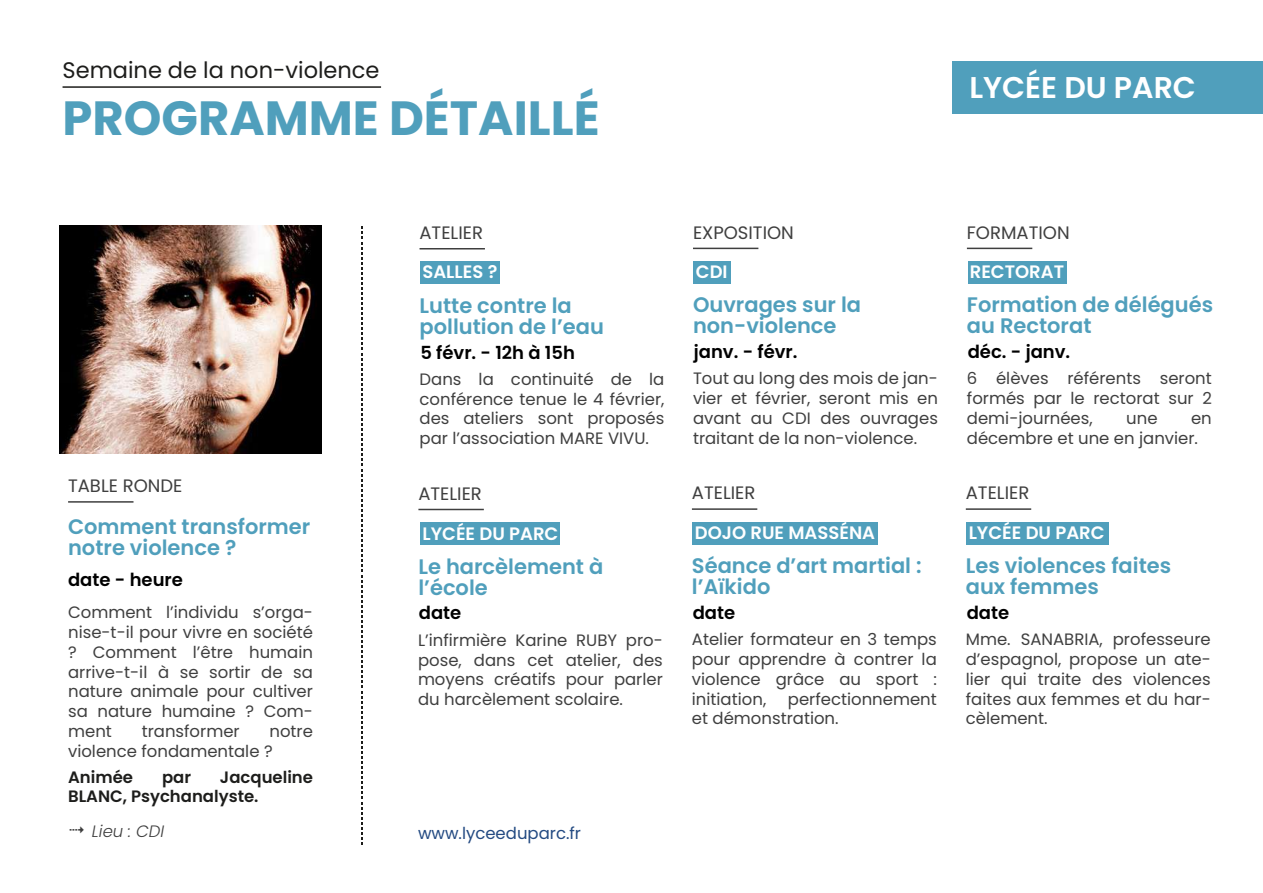
<style>
.page{position:relative;width:1263px;height:893px;background:#fff}
.page>*{position:absolute;margin:0;border:0;box-sizing:border-box;transform-origin:0 0}
.t1{font:700 48px "Poppins";color:#509fbc}
.t2{font:600 30px "Poppins";color:#fff}
.t3{font:22.5px "Poppins";color:#1d1d1b}
.t4{font:600 21px/21px "Poppins";color:#509fbc}
.t5{font:600 18px "Poppins";color:#000}
.t6{font:18px "Poppins";color:#3f3f3f}
.t7{font:600 18px "Poppins";color:#fff}
.t8{font:16.5px/19.8px "Poppins";color:#3f3f3f;text-align:justify}
.t9{font:600 16.5px/19.8px "Poppins";color:#1d1d1b}
.t10{font:16.5px "Poppins";color:#234a82}
.t11{font:italic 300 16.5px "Poppins";color:#3f3f3f}
.s1{color:#3d3d3d}
</style>
<div class="page">
<svg style="left:361px;top:226px;width:2px;height:619px"></svg>
<hr style="left:419px;top:248px;width:66px;height:1px;background:#3f3f3f">
<div style="left:420px;top:261px;width:80px;height:22px;background:#509fbc"></div>
<hr style="left:693px;top:248px;width:65px;height:1px;background:#3f3f3f">
<div style="left:694px;top:261px;width:37px;height:22px;background:#509fbc"></div>
<hr style="left:967px;top:248px;width:65px;height:1px;background:#3f3f3f">
<div style="left:968px;top:261px;width:98px;height:22px;background:#509fbc"></div>
<hr style="left:418px;top:509px;width:66px;height:1px;background:#3f3f3f">
<hr style="left:692px;top:508px;width:65px;height:2px;background:#3f3f3f">
<div style="left:693px;top:522px;width:185px;height:22px;background:#509fbc"></div>
<hr style="left:966px;top:508px;width:65px;height:2px;background:#3f3f3f">
<div style="left:967px;top:522px;width:142px;height:22px;background:#509fbc"></div>
<div style="left:420px;top:523px;width:140px;height:22px;background:#509fbc"></div>
<div style="left:952px;top:61px;width:311px;height:52px;background:#509fbc"></div>
<hr style="left:63px;top:86px;width:318px;height:2px;background:#1d1d1b">
<hr style="left:68px;top:501px;width:65px;height:2px;background:#3f3f3f">
<img style="left:60px;top:225px;width:261px;height:228px">
<h3 class="t3" style="left:63px;top:57px;width:319px">Semaine de la non-violence</h3>
<h1 class="t1" style="left:63px;top:91px;width:539px">PROGRAMME DÉTAILLÉ</h1>
<h2 class="t2" style="left:969px;top:70px;width:228px">LYCÉE DU PARC</h2>
<p class="t6" style="left:419px;top:222px;width:65px">ATELIER</p>
<p class="t7" style="left:422px;top:262px;width:76px">SALLES ?</p>
<p class="t4" style="left:419px;top:295px;width:186px">Lutte contre la pollution de l’eau</p>
<p class="t5" style="left:420px;top:342px;width:156px">5 févr. - 12h à 15h</p>
<p class="t8" style="left:419px;top:369px;width:246px">Dans la continuité de la conférence tenue le 4 février, des ateliers sont proposés par l’association MARE VIVU.</p>
<p class="t6" style="left:693px;top:222px;width:102px">EXPOSITION</p>
<p class="t7" style="left:696px;top:262px;width:33px">CDI</p>
<p class="t4" style="left:693px;top:295px;width:170px">Ouvrages sur la non-violence</p>
<p class="t5" style="left:694px;top:341px;width:105px">janv. - févr.</p>
<p class="t8" style="left:693px;top:369px;width:246px">Tout au long des mois de jan&shy;vier et février, seront mis en avant au CDI des ouvrages traitant de la non-violence.</p>
<p class="t6" style="left:967px;top:222px;width:104px">FORMATION</p>
<p class="t7" style="left:970px;top:262px;width:96px">RECTORAT</p>
<p class="t4" style="left:967px;top:295px;width:248px">Formation de délégués au Rectorat</p>
<p class="t5" style="left:968px;top:341px;width:104px">déc. - janv.</p>
<p class="t8" style="left:967px;top:369px;width:246px">6 élèves référents seront formés par le rectorat sur 2 demi-journées,</p>
<p class="t8" style="left:967px;top:408px;width:246px;text-indent:224px">en décembre et une en janvier.</p>
<p class="t8" style="left:1126px;top:408px;width:33px">une</p>
<p class="t6" style="left:68px;top:475px;width:116px">TABLE RONDE</p>
<p class="t4" style="left:68px;top:517px;width:244px">Comment transformer notre violence ?</p>
<p class="t5" style="left:68px;top:569px;width:116px">date - heure</p>
<p class="t8" style="left:68px;top:602px;width:246px">Comment l’individu s’orga&shy;nise-t-il pour vivre en société ? Comment l’être humain arrive-t-il à se sortir de sa nature animale pour cultiver sa nature humaine ? Com&shy;ment</p>
<p class="t8" style="left:142px;top:721px;width:100px">transformer</p>
<p class="t8" style="left:68px;top:721px;width:246px;text-indent:201px">notre violence fondamentale ?</p>
<p class="t9" style="left:68px;top:767px;width:66px">Animée</p>
<p class="t9" style="left:162px;top:767px;width:31px">par</p>
<p class="t9" style="left:68px;top:767px;width:246px;text-indent:152px">Jacqueline<br>BLANC, Psychanalyste.</p>
<p class="t11" style="left:68px;top:821px;width:98px"><span class="s1">✔</span> Lieu : CDI</p>
<p class="t6" style="left:966px;top:483px;width:65px">ATELIER</p>
<p class="t6" style="left:692px;top:483px;width:65px">ATELIER</p>
<p class="t7" style="left:695px;top:522px;width:182px">DOJO RUE MASSÉNA</p>
<p class="t6" style="left:418px;top:483px;width:65px">ATELIER</p>
<p class="t7" style="left:422px;top:523px;width:137px">LYCÉE DU PARC</p>
<p class="t7" style="left:969px;top:522px;width:137px">LYCÉE DU PARC</p>
<p class="t4" style="left:418px;top:556px;width:186px">Le harcèlement à l’école</p>
<p class="t5" style="left:419px;top:603px;width:44px">date</p>
<p class="t8" style="left:418px;top:630px;width:246px">L’infirmière Karine RUBY pro&shy;pose, dans cet atelier, des moyens créatifs pour parler du harcèlement scolaire.</p>
<p class="t4" style="left:692px;top:555px;width:231px">Séance d’art martial : l’Aïkido</p>
<p class="t5" style="left:693px;top:602px;width:44px">date</p>
<p class="t8" style="left:692px;top:630px;width:246px">Atelier formateur en 3 temps pour apprendre à contrer la violence grâce au sport : initiation,</p>
<p class="t8" style="left:692px;top:689px;width:246px;text-indent:96px">perfectionnement et démonstration.</p>
<p class="t4" style="left:966px;top:555px;width:207px">Les violences faites aux femmes</p>
<p class="t5" style="left:967px;top:602px;width:44px">date</p>
<p class="t8" style="left:966px;top:630px;width:246px">Mme. SANABRIA, professeure d’espagnol, propose un ate&shy;lier qui traite des violences faites aux femmes et du har&shy;cèlement.</p>
<p class="t10" style="left:418px;top:824px;width:165px">www.lyceeduparc.fr</p>
</div>
